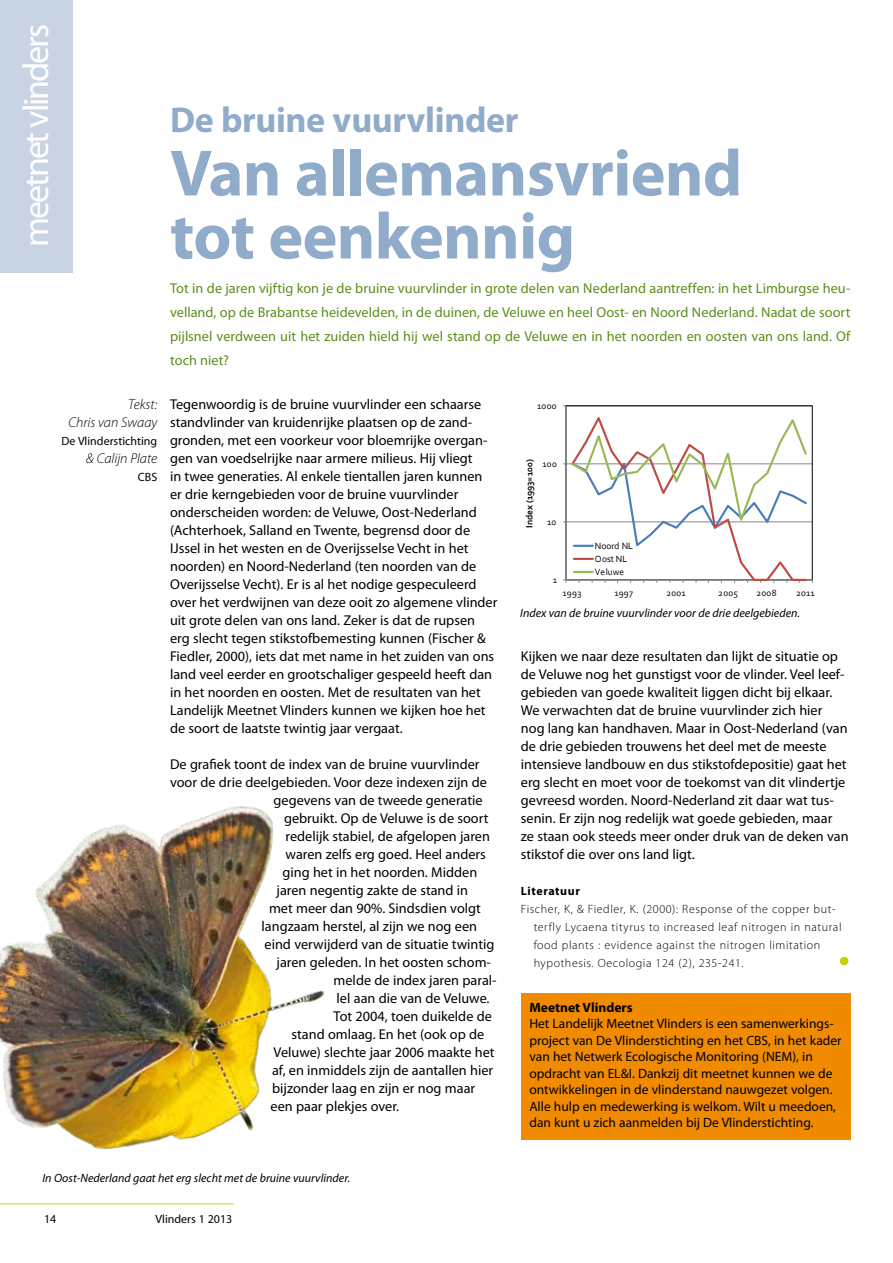
<style>
.page{position:relative;width:893px;height:1263px;background:#fff}
.page>*{position:absolute;margin:0;border:0;box-sizing:border-box;transform-origin:0 0}
.t1{font:700 66px/63px "Myriad Pro";letter-spacing:-.01em;color:#91abca}
.t2{font:700 36px "Myriad Pro";letter-spacing:-.01em;color:#91abca}
.t3{font:36px "Myriad Pro";letter-spacing:-.06em;color:#fff}
.t4{font:14.25px/18px "Myriad Pro";color:#000}
.t5{font:14.25px/24px "Myriad Pro";letter-spacing:.005em;color:#5d8e1c;text-align:justify}
.t6{font:italic 300 14.25px/18px "Myriad Pro";color:#000;text-align:right}
.t7{font:13.5px/16.5px "Myriad Pro";color:#000}
.t8{font:700 13.5px "Myriad Pro";color:#000}
.t9{font:300 12px/18px "Myriad Pro";letter-spacing:.05em;color:#000}
.t10{font:italic 12px "Myriad Pro";color:#000}
.t11{font:12px "Myriad Pro";color:#000}
.t12{font:700 12px "Myriad Pro";letter-spacing:.05em;color:#000}
.t13{font:9.45px/13px "Corbel";letter-spacing:.015em;color:#000}
.t14{font:700 9.45px "Corbel";letter-spacing:-.01em;color:#000}
</style>
<div class="page">
<hr style="left:0;top:1203px;width:234px;height:1px;background:#c9d200">
<div style="left:0;top:0;width:72px;height:273px;background:#c8d3e4"></div>
<hr style="left:566px;top:406px;width:1px;height:174px;background:#888787">
<svg style="left:563px;top:413px;width:250px;height:170px"></svg>
<img style="left:0;top:806px;width:325px;height:344px">
<div style="left:521px;top:993px;width:329px;height:147px;background:#f08a00"></div>
<div style="left:840px;top:957px;width:8px;height:8px;background:#c9d200;border-radius:50%"></div>
<h2 class="t3" style="left:14px;top:247px;width:224px;rotate:-90deg">meetnet vlinders</h2>
<h2 class="t2" style="left:170px;top:97px;width:350px">De bruine vuurvlinder</h2>
<h1 class="t1" style="left:170px;top:140px;width:574px">Van allemansvriend tot eenkennig</h1>
<p class="t5" style="left:170px;top:276px;width:682px">Tot in de jaren vijftig kon je de bruine vuurvlinder in grote delen van Nederland aantreffen: in het Limburgse heu&shy;velland, op de Brabantse heidevelden, in de duinen, de Veluwe en heel Oost- en Noord Nederland. Nadat de soort pijlsnel verdween uit het zuiden hield hij wel stand op de Veluwe en in het noorden en oosten van ons land. Of toch niet?</p>
<p class="t6" style="left:68px;top:396px;width:90px">Tekst:<br>Chris van Swaay</p>
<p class="t11" style="left:62px;top:434px;width:97px">De Vlinderstichting</p>
<p class="t6" style="left:86px;top:450px;width:73px">&amp; Calijn Plate</p>
<p class="t11" style="left:138px;top:470px;width:21px">CBS</p>
<p class="t4" style="left:170px;top:395px;width:329px">Tegenwoordig is de bruine vuurvlinder een schaarse standvlinder van kruidenrijke plaatsen op de zand&shy;gronden, met een voorkeur voor bloemrijke overgan&shy;gen van voedselrijke naar armere milieus. Hij vliegt<br>in twee generaties. Al enkele tientallen jaren kunnen er drie kerngebieden voor de bruine vuurvlinder onderscheiden worden: de Veluwe, Oost-Nederland (Achterhoek, Salland en Twente, begrensd door de IJssel in het westen en de Overijsselse Vecht in het noorden) en Noord-Nederland (ten noorden van de Overijsselse Vecht). Er is al het nodige gespeculeerd over het verdwijnen van deze ooit zo algemene vlinder uit grote delen van ons land. Zeker is dat de rupsen erg slecht tegen stikstofbemesting kunnen (Fischer &amp; Fiedler, 2000), iets dat met name in het zuiden van ons land veel eerder en grootschaliger gespeeld heeft dan in het noorden en oosten. Met de resultaten van het Landelijk Meetnet Vlinders kunnen we kijken hoe het de soort de laatste twintig jaar vergaat.</p>
<p class="t4" style="left:170px;top:755px;width:311px">De grafiek toont de index van de bruine vuurvlinder</p>
<p class="t4" style="left:170px;top:773px;width:318px">voor de drie deelgebieden. Voor deze indexen zijn de</p>
<p class="t4" style="left:274px;top:791px;width:211px">gegevens van de tweede generatie</p>
<p class="t4" style="left:284px;top:809px;width:206px">gebruikt. Op de Veluwe is de soort</p>
<p class="t4" style="left:286px;top:827px;width:206px">redelijk stabiel, de afgelopen jaren</p>
<p class="t4" style="left:286px;top:845px;width:202px">waren zelfs erg goed. Heel anders</p>
<p class="t4" style="left:283px;top:863px;width:196px">ging het in het noorden. Midden</p>
<p class="t4" style="left:277px;top:881px;width:193px">jaren negentig zakte de stand in</p>
<p class="t4" style="left:269px;top:899px;width:213px">met meer dan 90%. Sindsdien volgt</p>
<p class="t4" style="left:262px;top:917px;width:217px">langzaam herstel, al zijn we nog een</p>
<p class="t4" style="left:265px;top:935px;width:231px">eind verwijderd van de situatie twintig</p>
<p class="t4" style="left:277px;top:953px;width:216px">jaren geleden. In het oosten schom-</p>
<p class="t4" style="left:334px;top:971px;width:165px">melde de index jaren paral-</p>
<p class="t4" style="left:337px;top:989px;width:154px">lel aan die van de Veluwe.</p>
<p class="t4" style="left:334px;top:1007px;width:160px">Tot 2004, toen duikelde de</p>
<p class="t4" style="left:292px;top:1025px;width:194px">stand omlaag. En het (ook op de</p>
<p class="t4" style="left:274px;top:1043px;width:223px">Veluwe) slechte jaar 2006 maakte het</p>
<p class="t4" style="left:272px;top:1061px;width:223px">af, en inmiddels zijn de aantallen hier</p>
<p class="t4" style="left:272px;top:1079px;width:205px">bijzonder laag en zijn er nog maar</p>
<p class="t4" style="left:271px;top:1097px;width:130px">een paar plekjes over.</p>
<p class="t13" style="left:537px;top:399px;width:21px">1000</p>
<p class="t14" style="left:523px;top:528px;width:70px;rotate:-90deg">Index (1993=100)</p>
<p class="t13" style="left:543px;top:457px;width:16px">100</p>
<p class="t13" style="left:547px;top:515px;width:11px">10</p>
<p class="t13" style="left:595px;top:539px;width:40px">Noord NL<br>Oost NL<br>Veluwe</p>
<p class="t10" style="left:520px;top:606px;width:281px">Index van de bruine vuurvlinder voor de drie deelgebieden.</p>
<p class="t13" style="left:553px;top:573px;width:6px">1</p>
<p class="t13" style="left:563px;top:586px;width:20px">1993</p>
<p class="t13" style="left:614px;top:586px;width:20px">1997</p>
<p class="t13" style="left:666px;top:586px;width:21px">2001</p>
<p class="t13" style="left:718px;top:586px;width:21px">2005</p>
<p class="t13" style="left:756px;top:586px;width:22px">2008</p>
<p class="t13" style="left:796px;top:586px;width:20px">2011</p>
<p class="t4" style="left:521px;top:647px;width:329px">Kijken we naar deze resultaten dan lijkt de situatie op de Veluwe nog het gunstigst voor de vlinder. Veel leef&shy;gebieden van goede kwaliteit liggen dicht bij elkaar.<br>We verwachten dat de bruine vuurvlinder zich hier nog lang kan handhaven. Maar in Oost-Nederland (van de drie gebieden trouwens het deel met de meeste intensieve landbouw en dus stikstofdepositie) gaat het erg slecht en moet voor de toekomst van dit vlindertje gevreesd worden. Noord-Nederland zit daar wat tus&shy;senin. Er zijn nog redelijk wat goede gebieden, maar ze staan ook steeds meer onder druk van de deken van stikstof die over ons land ligt.</p>
<p class="t12" style="left:521px;top:883px;width:61px">Literatuur</p>
<p class="t9" style="left:534px;top:900px;width:309px;text-indent:-13px">Fischer, K, &amp; Fiedler, K. (2000): Response of the copper but&shy;terfly Lycaena tityrus to increased leaf nitrogen in natural food plants : evidence against the nitrogen limitation hypothesis. Oecologia 124 (2), 235-241.</p>
<p class="t8" style="left:529px;top:998px;width:105px">Meetnet Vlinders</p>
<p class="t7" style="left:529px;top:1015px;width:314px">Het Landelijk Meetnet Vlinders is een samenwerkings&shy;project van De Vlinderstichting en het CBS, in het kader van het Netwerk Ecologische Monitoring (NEM), in opdracht van EL&amp;I. Dankzij dit meetnet kunnen we de ontwikkelingen in de vlinderstand nauwgezet volgen.<br>Alle hulp en medewerking is welkom. Wilt u meedoen, dan kunt u zich aanmelden bij De Vlinderstichting.</p>
<p class="t10" style="left:43px;top:1171px;width:309px">In Oost-Nederland gaat het erg slecht met de bruine vuurvlinder.</p>
<p class="t11" style="left:44px;top:1211px;width:14px">14</p>
<p class="t11" style="left:156px;top:1211px;width:78px">Vlinders 1 2013</p>
</div>
